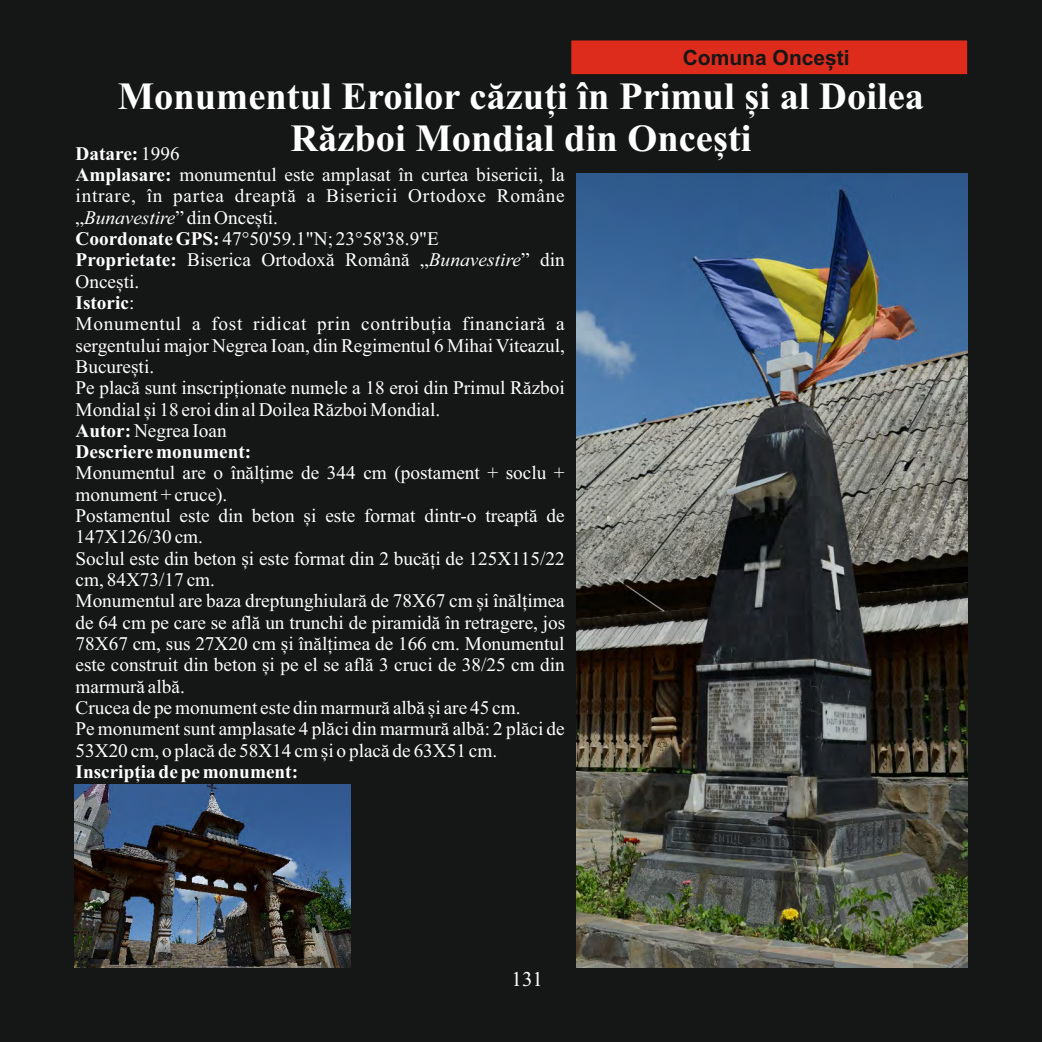
<style>
.page{position:relative;width:1042px;height:1042px;background:#151616}
.page>*{position:absolute;margin:0;border:0;box-sizing:border-box;transform-origin:0 0}
.t1{font:700 38.5px/42.7px "Times New Roman";color:#fff;text-align:center}
.t2{font:700 21px "Arial";color:#151616}
.t3{font:21px "Times New Roman";color:#fff}
.t4{font:19.25px/21.3px "Times New Roman";color:#fff}
.t5{font:700 19.25px "Times New Roman";color:#fff}
.s1{font-weight:700}
.s2{font-style:italic}
</style>
<div class="page">
<img style="left:576px;top:174px;width:391px;height:793px">
<img style="left:75px;top:784px;width:275px;height:183px">
<div style="left:570px;top:40px;width:398px;height:35px;background:#dd2b1c;border:1px solid #151616"></div>
<p class="t2" style="left:683px;top:50px;width:168px">Comuna Oncești</p>
<h1 class="t1" style="left:118px;top:78px;width:808px">Monumentul Eroilor căzuți în Primul și al Doilea<br>Război Mondial din Oncești</h1>
<p class="t4" style="left:76px;top:144px;width:491px"><span class="s1">Datare:</span> 1996<br><span class="s1">Amplasare:</span> monumentul este amplasat în curtea bisericii, la intrare, în partea dreaptă a Bisericii Ortodoxe Române „<span class="s2">Bunavestire</span>” din Oncești.<br><span class="s1">Coordonate GPS:</span> 47°50'59.1"N; 23°58'38.9"E<br><span class="s1">Proprietate:</span> Biserica Ortodoxă Română „<span class="s2">Bunavestire</span>” din Oncești.<br><span class="s1">Istoric</span>:<br>Monumentul a fost ridicat prin contribuția financiară a sergentului major Negrea Ioan, din Regimentul 6 Mihai Viteazul, București.<br>Pe placă sunt inscripționate numele a 18 eroi din Primul Război Mondial și 18 eroi din al Doilea Război Mondial.<br><span class="s1">Autor:</span> Negrea Ioan<br><span class="s1">Descriere monument:</span></p>
<p class="t4" style="left:76px;top:464px;width:491px">Monumentul are o înălțime de 344 cm (postament + soclu + monument + cruce).<br>Postamentul este din beton și este format dintr-o treaptă de 147X126/30 cm.<br>Soclul este din beton și este format din 2 bucăți de 125X115/22 cm, 84X73/17 cm.<br>Monumentul are baza dreptunghiulară de 78X67 cm și înălțimea de 64 cm pe care se află un trunchi de piramidă în retragere, jos 78X67 cm, sus 27X20 cm și înălțimea de 166 cm. Monumentul este construit din beton și pe el se află 3 cruci de 38/25 cm din marmură albă.<br>Crucea de pe monument este din marmură albă și are 45 cm.<br>Pe monument sunt amplasate 4 plăci din marmură albă: 2 plăci de 53X20 cm, o placă de 58X14 cm și o placă de 63X51 cm.</p>
<p class="t5" style="left:76px;top:765px;width:224px">Inscripția de pe monument:</p>
<p class="t3" style="left:511px;top:971px;width:33px">131</p>
</div>
